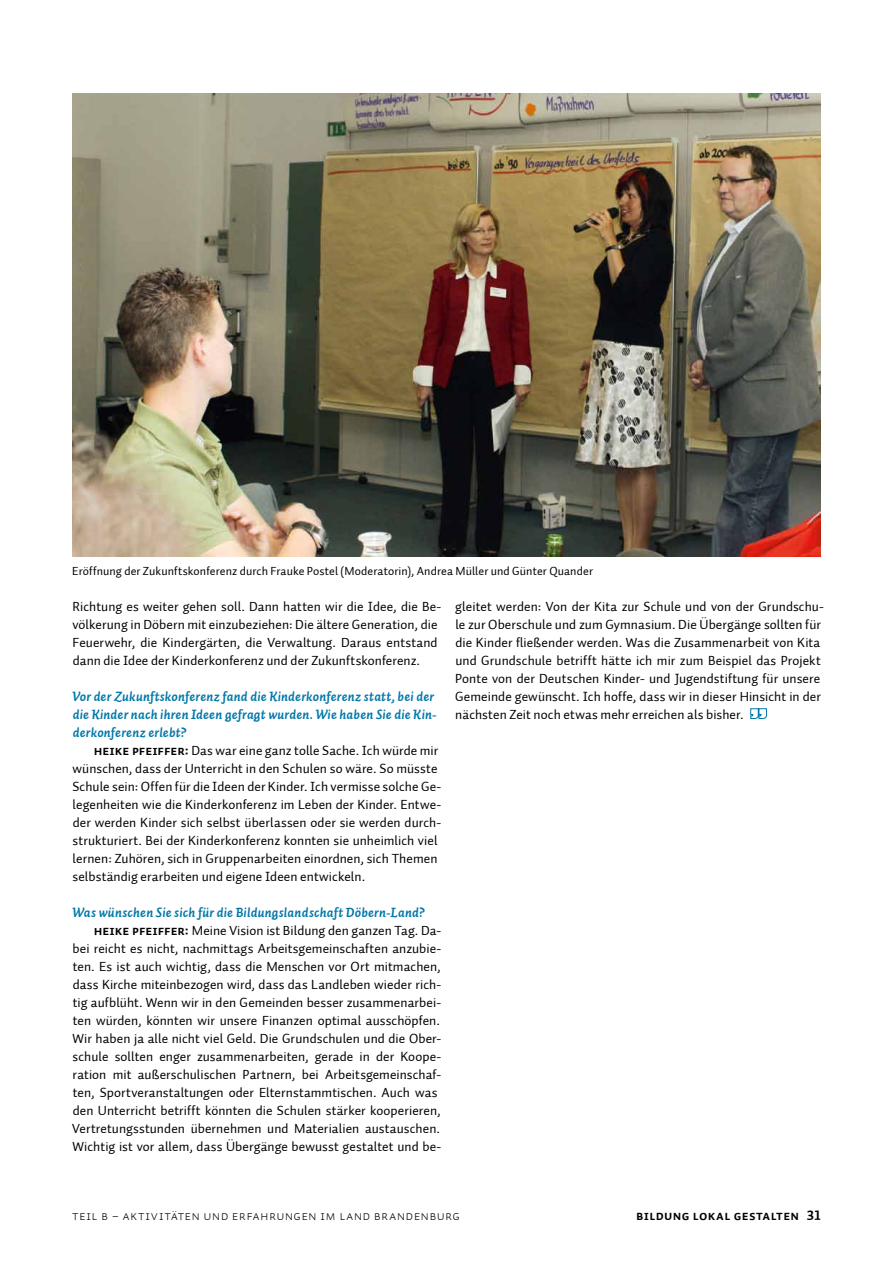
<style>
.page{position:relative;width:893px;height:1263px;background:#fff}
.page>*{position:absolute;margin:0;border:0;box-sizing:border-box;transform-origin:0 0}
.t1{font:13.5px/18px "Auto 1";letter-spacing:.005em;color:#000}
.t2{font:italic 700 13.5px/18px "Auto 2";letter-spacing:.015em;color:#0077a8}
.t3{font:13.5px "Auto 1 Light Sm Cp";letter-spacing:.02em;color:#000}
.t4{font:13.5px "Auto 1 Bold Sm Cp";letter-spacing:.025em;color:#000}
.t5{font:12px "Auto 1 Regular LF";letter-spacing:.01em;color:#000}
.s1{font-family:"Auto 1 Bold Sm Cp"}
.s2{font-family:"Auto 1 Bold LF"}
</style>
<div class="page">
<svg style="left:750px;top:708px;width:17px;height:11px"></svg>
<img style="left:72px;top:94px;width:748px;height:463px">
<p class="t5" style="left:72px;top:563px;width:522px">Eröffnung der Zukunftskonferenz durch Frauke Postel (Moderatorin), Andrea Müller und Günter Quander</p>
<p class="t1" style="left:72px;top:597px;width:370px">Richtung es weiter gehen soll. Dann hatten wir die Idee, die Be&shy;völkerung in Döbern mit einzubeziehen: Die ältere Generation, die Feuerwehr, die Kindergärten, die Verwaltung. Daraus entstand dann die Idee der Kinderkonferenz und der Zukunftskonferenz.</p>
<p class="t2" style="left:72px;top:687px;width:366px">Vor der Zukunftskonferenz fand die Kinderkonferenz statt, bei der die Kinder nach ihren Ideen gefragt wurden. Wie haben Sie die Kin&shy;derkonferenz erlebt?</p>
<p class="t1" style="left:72px;top:741px;width:370px;text-indent:21px"><span class="s1">Heike Pfeiffer:</span> Das war eine ganz tolle Sache. Ich würde mir wünschen, dass der Unterricht in den Schulen so wäre. So müsste Schule sein: Offen für die Ideen der Kinder. Ich vermisse solche Ge&shy;legenheiten wie die Kinderkonferenz im Leben der Kinder. Entwe&shy;der werden Kinder sich selbst überlassen oder sie werden durch&shy;strukturiert. Bei der Kinderkonferenz konnten sie unheimlich viel lernen: Zuhören, sich in Gruppenarbeiten einordnen, sich Themen selbständig erarbeiten und eigene Ideen entwickeln.</p>
<p class="t2" style="left:72px;top:903px;width:354px">Was wünschen Sie sich für die Bildungslandschaft Döbern-Land?</p>
<p class="t1" style="left:72px;top:921px;width:371px;text-indent:22px"><span class="s1">Heike Pfeiffer:</span> Meine Vision ist Bildung den ganzen Tag. Da&shy;bei reicht es nicht, nachmittags Arbeitsgemeinschaften anzubie&shy;ten. Es ist auch wichtig, dass die Menschen vor Ort mitmachen, dass Kirche miteinbezogen wird, dass das Landleben wieder rich&shy;tig aufblüht. Wenn wir in den Gemeinden besser zusammenarbei&shy;ten würden, könnten wir unsere Finanzen optimal ausschöpfen.<br>Wir haben ja alle nicht viel Geld. Die Grundschulen und die Ober&shy;schule sollten enger zusammenarbeiten, gerade in der Koope&shy;ration mit außerschulischen Partnern, bei Arbeitsgemeinschaf&shy;ten, Sportveranstaltungen oder Elternstammtischen. Auch was den Unterricht betrifft könnten die Schulen stärker kooperieren, Vertretungsstunden übernehmen und Materialien austauschen.<br>Wichtig ist vor allem, dass Übergänge bewusst gestaltet und be-</p>
<p class="t1" style="left:455px;top:597px;width:370px">gleitet werden: Von der Kita zur Schule und von der Grundschu&shy;le zur Oberschule und zum Gymnasium. Die Übergänge sollten für die Kinder fließender werden. Was die Zusammenarbeit von Kita und Grundschule betrifft hätte ich mir zum Beispiel das Projekt Ponte von der Deutschen Kinder- und Jugendstiftung für unsere Gemeinde gewünscht. Ich hoffe, dass wir in dieser Hinsicht in der nächsten Zeit noch etwas mehr erreichen als bisher.</p>
<p class="t3" style="left:72px;top:1208px;width:389px">TEIL B – Aktivitäten und erfahrungen im Land Brandenburg</p>
<p class="t4" style="left:636px;top:1208px;width:186px">bildung lokal gestalten <span class="s2">31</span></p>
</div>
